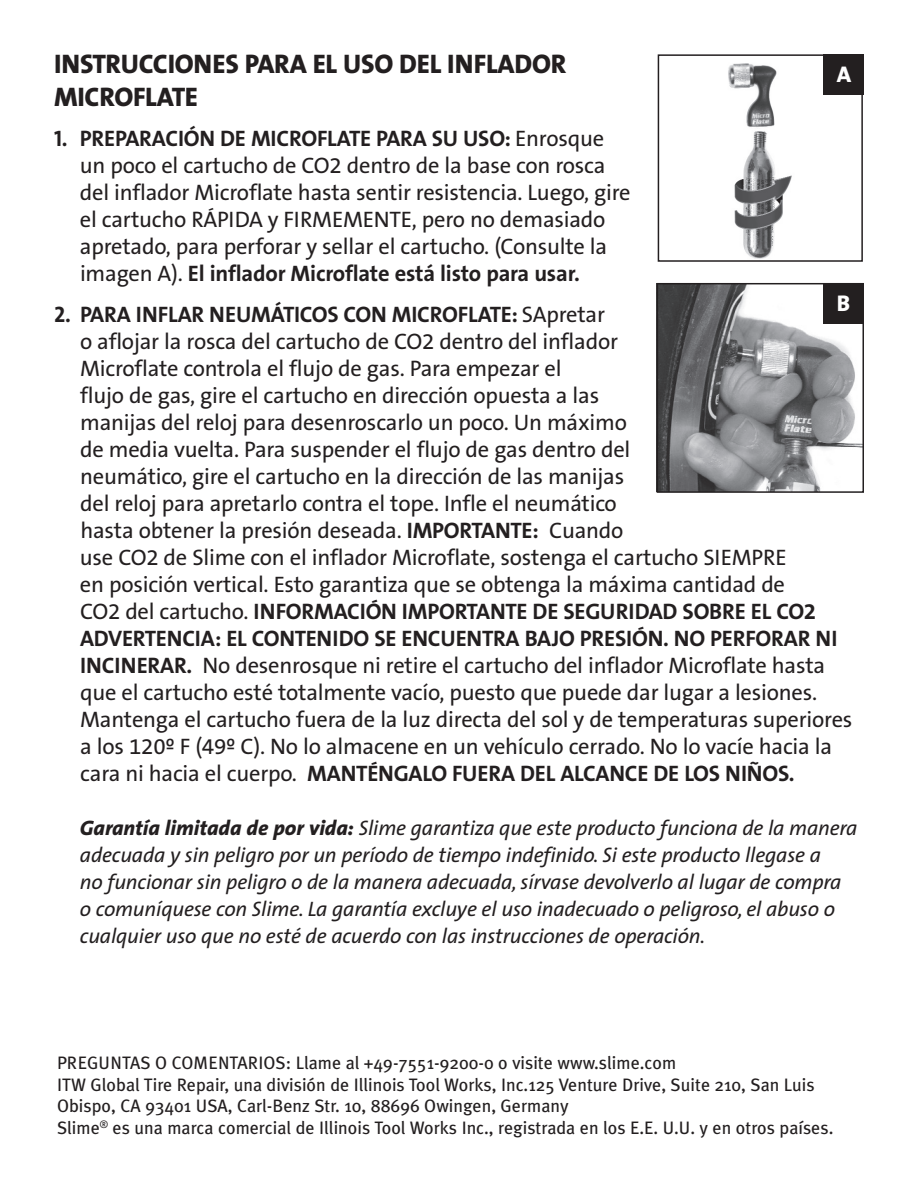
<style>
.page{position:relative;width:918px;height:1188px;background:#fff}
.page>*{position:absolute;margin:0;border:0;box-sizing:border-box;transform-origin:0 0}
.t1{font:27px/32.4px "The Sans Extra Bold Caps";letter-spacing:-.01em;color:#231f20}
.t2{font:22.8px "The Sans Extra Bold Caps";color:#fff}
.t3{font:22.5px/27px "The Sans Q5 Rg TF";letter-spacing:-.01em;color:#231f20}
.t4{font:22.5px/27px "The Sans Q7 Bd TF";letter-spacing:-.01em;color:#231f20}
.t5{font:22.5px "The Sans Bold Caps";letter-spacing:-.01em;color:#231f20}
.t6{font:italic 21px/27px "The Sans";letter-spacing:-.01em;color:#231f20}
.t7{font:18px/21.6px "Meta Plus";color:#231f20}
.s1{font-family:"The Sans Q5 Rg TF"}
.s2{font-family:"The Sans Q7 Bd TF"}
.s3{font-weight:800}
</style>
<div class="page">
<img style="left:728px;top:63px;width:64px;height:196px">
<div style="left:658px;top:54px;width:205px;height:208px;border:2px solid #231f20"></div>
<div style="left:824px;top:54px;width:40px;height:40px;background:#231f20"></div>
<img style="left:660px;top:286px;width:201px;height:204px">
<div style="left:657px;top:283px;width:207px;height:210px;border:2px solid #231f20"></div>
<div style="left:823px;top:283px;width:41px;height:40px;background:#231f20"></div>
<p class="t1" style="left:54px;top:48px;width:514px">INSTRUCCIONES PARA EL USO DEL INFLADOR<br>MICROFLATE</p>
<p class="t5" style="left:54px;top:120px;width:552px">1. PREPARACIÓN DE MICROFLATE PARA SU USO: <span class="s1">Enrosque</span></p>
<p class="t3" style="left:80px;top:154px;width:552px">un poco el cartucho de CO2 dentro de la base con rosca del inflador Microflate hasta sentir resistencia. Luego, gire el cartucho RÁPIDA y FIRMEMENTE, pero no demasiado apretado, para perforar y sellar el cartucho. (Consulte la</p>
<p class="t4" style="left:80px;top:262px;width:501px"><span class="s1">imagen A).</span> El inflador Microflate está listo para usar.</p>
<p class="t5" style="left:54px;top:295px;width:552px">2. PARA INFLAR NEUMÁTICOS CON MICROFLATE: <span class="s1">SApretar</span></p>
<p class="t3" style="left:80px;top:329px;width:552px">o aflojar la rosca del cartucho de CO2 dentro del inflador Microflate controla el flujo de gas. Para empezar el<br>flujo de gas, gire el cartucho en dirección opuesta a las manijas del reloj para desenroscarlo un poco. Un máximo de media vuelta. Para suspender el flujo de gas dentro del neumático, gire el cartucho en la dirección de las manijas del reloj para apretarlo contra el tope. Infle el neumático hasta obtener la presión deseada. <span class="s2">IMPORTANTE:</span> Cuando</p>
<p class="t2" style="left:837px;top:55px;width:16px">A</p>
<p class="t2" style="left:837px;top:284px;width:15px">B</p>
<p class="t3" style="left:80px;top:545px;width:708px">use CO2 de Slime con el inflador Microflate, sostenga el cartucho SIEMPRE en posición vertical. Esto garantiza que se obtenga la máxima cantidad de</p>
<p class="t4" style="left:80px;top:599px;width:759px"><span class="s1">CO2 del cartucho.</span> INFORMACIÓN IMPORTANTE DE SEGURIDAD SOBRE EL CO2<br>ADVERTENCIA: EL CONTENIDO SE ENCUENTRA BAJO PRESIÓN. NO PERFORAR NI</p>
<p class="t3" style="left:80px;top:653px;width:774px"><span class="s2">INCINERAR.</span> No desenrosque ni retire el cartucho del inflador Microflate hasta que el cartucho esté totalmente vacío, puesto que puede dar lugar a lesiones.<br>Mantenga el cartucho fuera de la luz directa del sol y de temperaturas superiores a los 120º F (49º C). No lo almacene en un vehículo cerrado. No lo vacíe hacia la</p>
<p class="t4" style="left:80px;top:761px;width:716px"><span class="s1">cara ni hacia el cuerpo.</span> MANTÉNGALO FUERA DEL ALCANCE DE LOS NIÑOS.</p>
<p class="t6" style="left:80px;top:814px;width:779px"><span class="s3">Garantía limitada de por vida:</span> Slime garantiza que este producto funciona de la manera adecuada y sin peligro por un período de tiempo indefinido. Si este producto llegase a<br>no funcionar sin peligro o de la manera adecuada, sírvase devolverlo al lugar de compra o comuníquese con Slime. La garantía excluye el uso inadecuado o peligroso, el abuso o cualquier uso que no esté de acuerdo con las instrucciones de operación.</p>
<p class="t7" style="left:57px;top:1052px;width:778px">PREGUNTAS O COMENTARIOS: Llame al +49-7551-9200-0 o visite www.slime.com<br>ITW Global Tire Repair, una división de Illinois Tool Works, Inc.125 Venture Drive, Suite 210, San Luis Obispo, CA 93401 USA, Carl-Benz Str. 10, 88696 Owingen, Germany<br>Slime<sup>®</sup> es una marca comercial de Illinois Tool Works Inc., registrada en los E.E. U.U. y en otros países.</p>
</div>
